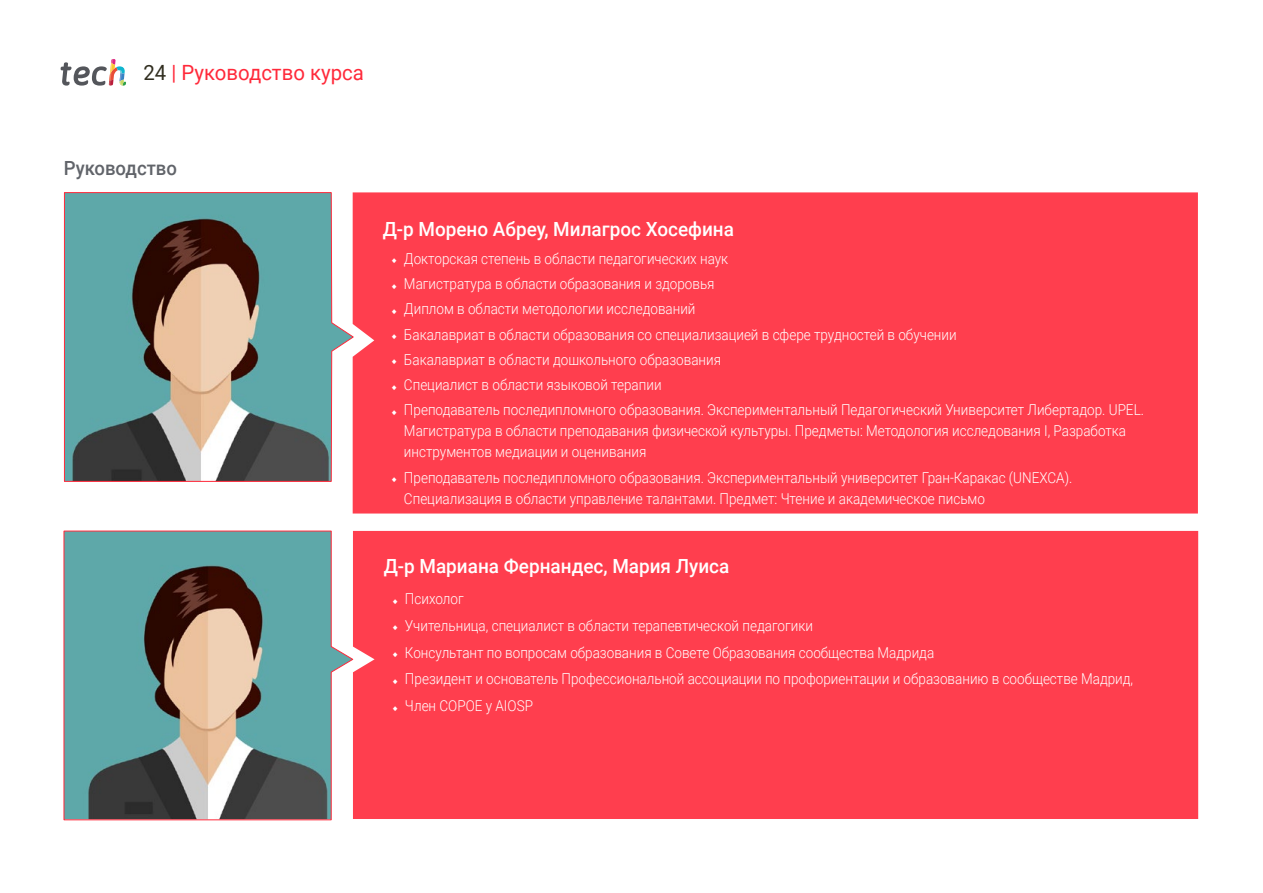
<style>
.page{position:relative;width:1263px;height:893px;background:#fff}
.page>*{position:absolute;margin:0;border:0;box-sizing:border-box;transform-origin:0 0}
.t1{font:21px "Roboto";color:#ff293a}
.t2{font:500 19.5px "Roboto";color:#fff}
.t3{font:500 19.5px "Roboto";color:#61646a;scale:.95 1}
.t4{font:300 15px/25.2px "Roboto";color:#fff;scale:.9 1}
.s1{color:#312e20}
</style>
<div class="page">
<div style="left:353px;top:531px;width:845px;height:288px;background:#ff3e4e"></div>
<svg style="left:61px;top:59px;width:65px;height:27px"></svg>
<div style="left:353px;top:192px;width:845px;height:321px;background:#ff3e4e"></div>
<svg style="left:64px;top:192px;width:290px;height:290px"></svg>
<svg style="left:64px;top:531px;width:289px;height:289px"></svg>
<svg style="left:392px;top:259px;width:5px;height:5px"></svg>
<svg style="left:392px;top:284px;width:5px;height:5px"></svg>
<svg style="left:392px;top:309px;width:5px;height:5px"></svg>
<svg style="left:392px;top:334px;width:5px;height:5px"></svg>
<svg style="left:392px;top:360px;width:5px;height:5px"></svg>
<svg style="left:392px;top:385px;width:5px;height:5px"></svg>
<svg style="left:392px;top:410px;width:5px;height:5px"></svg>
<svg style="left:392px;top:477px;width:5px;height:5px"></svg>
<svg style="left:393px;top:599px;width:4px;height:5px"></svg>
<svg style="left:393px;top:626px;width:4px;height:5px"></svg>
<svg style="left:393px;top:652px;width:4px;height:5px"></svg>
<svg style="left:393px;top:679px;width:4px;height:5px"></svg>
<svg style="left:393px;top:706px;width:4px;height:5px"></svg>
<h1 class="t1" style="left:144px;top:57px;width:222px"><span class="s1">24</span> | Руководство курса</h1>
<h2 class="t3" style="left:64px;top:155px;width:121px">Руководство</h2>
<h2 class="t2" style="left:383px;top:215px;width:353px">Д-р Морено Абреу, Милагрос Хосефина</h2>
<p class="t4" style="left:404px;top:245px;width:824px">Докторская степень в области педагогических наук<br>Магистратура в области образования и здоровья<br>Диплом в области методологии исследований<br>Бакалавриат в области образования со специализацией в сфере трудностей в обучении<br>Бакалавриат в области дошкольного образования<br>Специалист в области языковой терапии<br>Преподаватель последипломного образования. Экспериментальный Педагогический Университет Либертадор. UPEL.</p>
<p class="t4" style="left:404px;top:420px;width:804px;line-height:21px">Магистратура в области преподавания физической культуры. Предметы: Методология исследования I, Разработка инструментов медиации и оценивания</p>
<p class="t4" style="left:404px;top:466px;width:744px;line-height:21px">Преподаватель последипломного образования. Экспериментальный университет Гран-Каракас (UNEXCA).<br>Специализация в области управление талантами. Предмет: Чтение и академическое письмо</p>
<h2 class="t2" style="left:384px;top:553px;width:347px">Д-р Мариана Фернандес, Мария Луиса</h2>
<p class="t4" style="left:405px;top:585px;width:811px;line-height:26.7px">Психолог<br>Учительница, специалист в области терапевтической педагогики<br>Консультант по вопросам образования в Совете Образования сообщества Мадрида<br>Президент и основатель Профессиональной ассоциации по профориентации и образованию в сообществе Мадрид, Член COPOE y AIOSP</p>
</div>
